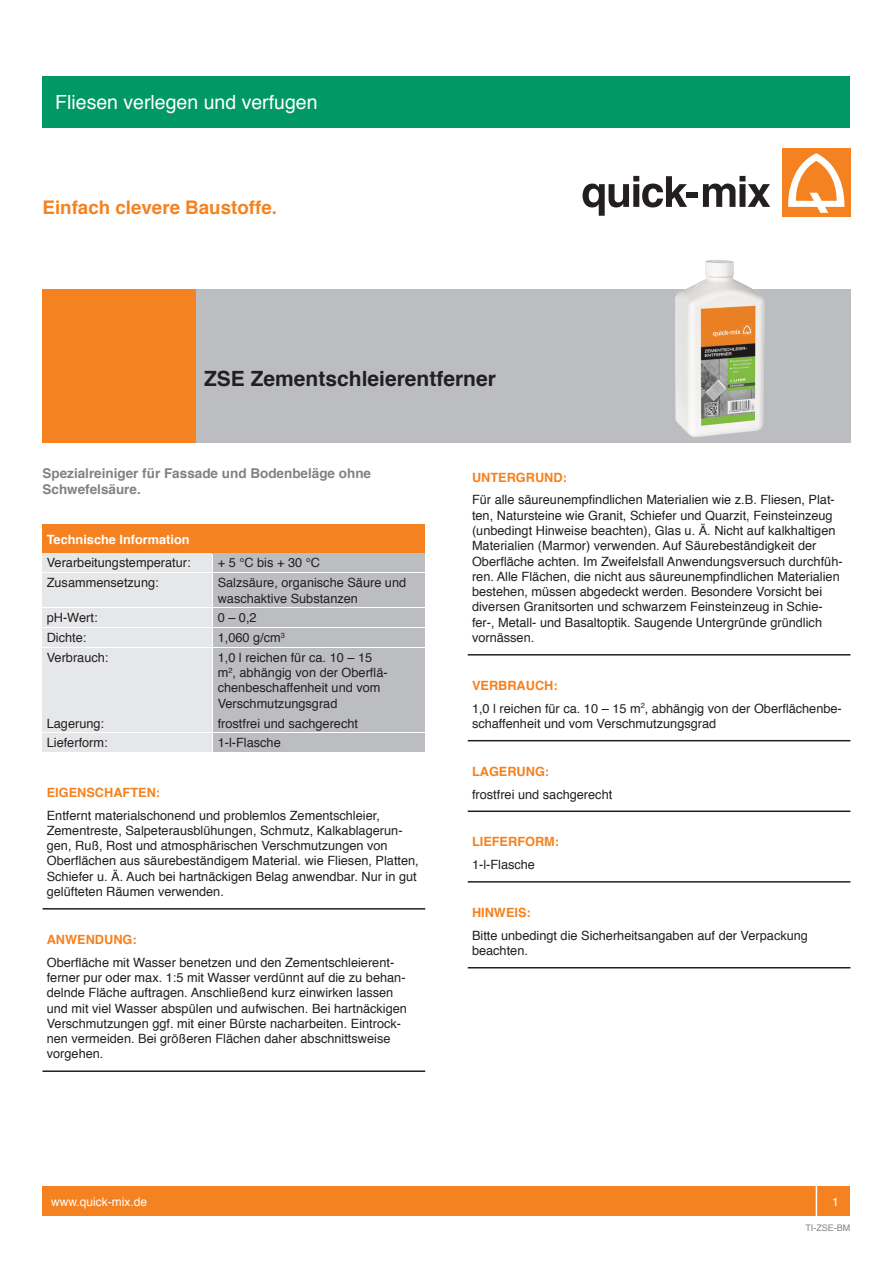
<style>
.page{position:relative;width:893px;height:1263px;background:#fff}
.page>*{position:absolute;margin:0;border:0;box-sizing:border-box;transform-origin:0 0}
.t1{font:700 21px "Helvetica";color:#231f20}
.t2{font:19.5px "Helvetica";color:#fff}
.t3{font:700 18.75px "Helvetica";color:#f58220}
.t4{font:700 13.5px/16.2px "Helvetica";color:#808285}
.t5{font:12.75px/15.3px "Helvetica";color:#231f20}
.t6{font:700 12.75px "Helvetica";color:#f58220}
.t7{font:700 12.75px "Helvetica";color:#fff}
.t8{font:12px "Helvetica";color:#fff}
.t9{font:9px "Helvetica";color:#808285}
</style>
<div class="page">
<div style="left:43px;top:77px;width:807px;height:51px;background:#009864"></div>
<svg style="left:583px;top:176px;width:104px;height:40px"></svg>
<div style="left:686px;top:192px;width:12px;height:6px;background:#231f20"></div>
<svg style="left:703px;top:176px;width:67px;height:31px"></svg>
<div style="left:782px;top:149px;width:68px;height:68px;background:#f58220"></div>
<svg style="left:788px;top:153px;width:57px;height:60px"></svg>
<div style="left:43px;top:1186px;width:807px;height:30px;background:#f58220"></div>
<div style="left:816px;top:1181px;width:39px;height:40px;border:2px solid #fff"></div>
<div style="left:191px;top:289px;width:659px;height:153px;background:#bcbdc0"></div>
<div style="left:43px;top:289px;width:153px;height:153px;background:#f58220"></div>
<img style="left:675px;top:260px;width:90px;height:177px">
<div style="left:43px;top:524px;width:382px;height:30px;background:#f58220"></div>
<div style="left:43px;top:554px;width:169px;height:18px;background:#e6e7e9"></div>
<div style="left:213px;top:554px;width:212px;height:18px;background:#bcbdc0"></div>
<div style="left:43px;top:573px;width:169px;height:34px;background:#e6e7e9"></div>
<div style="left:213px;top:573px;width:212px;height:34px;background:#bcbdc0"></div>
<div style="left:43px;top:608px;width:169px;height:19px;background:#e6e7e9"></div>
<div style="left:213px;top:608px;width:212px;height:19px;background:#bcbdc0"></div>
<div style="left:43px;top:628px;width:169px;height:19px;background:#e6e7e9"></div>
<div style="left:213px;top:628px;width:212px;height:19px;background:#bcbdc0"></div>
<div style="left:43px;top:648px;width:169px;height:64px;background:#e6e7e9"></div>
<div style="left:213px;top:648px;width:212px;height:64px;background:#bcbdc0"></div>
<div style="left:43px;top:714px;width:169px;height:18px;background:#e6e7e9"></div>
<div style="left:213px;top:714px;width:212px;height:18px;background:#bcbdc0"></div>
<div style="left:43px;top:733px;width:169px;height:19px;background:#e6e7e9"></div>
<div style="left:213px;top:733px;width:212px;height:19px;background:#bcbdc0"></div>
<hr style="left:43px;top:908px;width:382px;height:1px;background:#231f20">
<hr style="left:43px;top:1070px;width:382px;height:2px;background:#231f20">
<hr style="left:468px;top:654px;width:382px;height:1px;background:#231f20">
<hr style="left:468px;top:740px;width:382px;height:1px;background:#231f20">
<hr style="left:468px;top:810px;width:382px;height:2px;background:#231f20">
<hr style="left:468px;top:881px;width:382px;height:2px;background:#231f20">
<hr style="left:468px;top:967px;width:382px;height:1px;background:#231f20">
<p class="t2" style="left:55px;top:87px;width:264px">Fliesen verlegen und verfugen</p>
<p class="t3" style="left:43px;top:192px;width:236px">Einfach clevere Baustoffe.</p>
<p class="t1" style="left:204px;top:361px;width:293px">ZSE Zementschleierentferner</p>
<p class="t4" style="left:43px;top:465px;width:330px">Spezialreiniger für Fassade und Bodenbeläge ohne<br>Schwefelsäure.</p>
<p class="t7" style="left:47px;top:529px;width:144px">Technische Information</p>
<p class="t5" style="left:47px;top:556px;width:145px">Verarbeitungstemperatur:</p>
<p class="t5" style="left:218px;top:556px;width:104px">+ 5 °C bis + 30 °C</p>
<p class="t5" style="left:47px;top:575px;width:113px">Zusammensetzung:</p>
<p class="t5" style="left:218px;top:575px;width:190px">Salzsäure, organische Säure und waschaktive Substanzen</p>
<p class="t5" style="left:47px;top:610px;width:52px">pH-Wert:</p>
<p class="t5" style="left:218px;top:610px;width:40px">0 – 0,2</p>
<p class="t5" style="left:47px;top:630px;width:41px">Dichte:</p>
<p class="t5" style="left:218px;top:630px;width:69px">1,060 g/cm<sup>3</sup></p>
<p class="t5" style="left:47px;top:650px;width:63px">Verbrauch:</p>
<p class="t5" style="left:218px;top:650px;width:171px">1,0 l reichen für ca. 10 – 15 m<sup>2</sup>, abhängig von der Oberflä&shy;chenbeschaffenheit und vom<br>Verschmutzungsgrad</p>
<p class="t5" style="left:47px;top:716px;width:59px">Lagerung:</p>
<p class="t5" style="left:218px;top:716px;width:142px">frostfrei und sachgerecht</p>
<p class="t5" style="left:47px;top:735px;width:62px">Lieferform:</p>
<p class="t5" style="left:218px;top:735px;width:65px">1-l-Flasche</p>
<p class="t6" style="left:47px;top:782px;width:115px">EIGENSCHAFTEN:</p>
<p class="t5" style="left:47px;top:808px;width:374px">Entfernt materialschonend und problemlos Zementschleier, Zementreste, Salpeterausblühungen, Schmutz, Kalkablagerun&shy;gen, Ruß, Rost und atmosphärischen Verschmutzungen von Oberflächen aus säurebeständigem Material. wie Fliesen, Platten, Schiefer u. Ä. Auch bei hartnäckigen Belag anwendbar. Nur in gut gelüfteten Räumen verwenden.</p>
<p class="t6" style="left:47px;top:929px;width:91px">ANWENDUNG:</p>
<p class="t5" style="left:47px;top:955px;width:362px">Oberfläche mit Wasser benetzen und den Zementschleierent&shy;ferner pur oder max. 1:5 mit Wasser verdünnt auf die zu behan&shy;delnde Fläche auftragen. Anschließend kurz einwirken lassen und mit viel Wasser abspülen und aufwischen. Bei hartnäckigen Verschmutzungen ggf. mit einer Bürste nacharbeiten. Eintrock&shy;nen vermeiden. Bei größeren Flächen daher abschnittsweise vorgehen.</p>
<p class="t6" style="left:472px;top:467px;width:96px">UNTERGRUND:</p>
<p class="t5" style="left:472px;top:493px;width:372px">Für alle säureunempfindlichen Materialien wie z.B. Fliesen, Plat&shy;ten, Natursteine wie Granit, Schiefer und Quarzit, Feinsteinzeug (unbedingt Hinweise beachten), Glas u. Ä. Nicht auf kalkhaltigen Materialien (Marmor) verwenden. Auf Säurebeständigkeit der Oberfläche achten. Im Zweifelsfall Anwendungsversuch durchfüh&shy;ren. Alle Flächen, die nicht aus säureunempfindlichen Materialien bestehen, müssen abgedeckt werden. Besondere Vorsicht bei diversen Granitsorten und schwarzem Feinsteinzeug in Schie&shy;fer-, Metall- und Basaltoptik. Saugende Untergründe gründlich vornässen.</p>
<p class="t6" style="left:472px;top:675px;width:87px">VERBRAUCH:</p>
<p class="t5" style="left:472px;top:701px;width:371px">1,0 l reichen für ca. 10 – 15 m<sup>2</sup>, abhängig von der Oberflächenbe&shy;schaffenheit und vom Verschmutzungsgrad</p>
<p class="t6" style="left:472px;top:761px;width:79px">LAGERUNG:</p>
<p class="t5" style="left:472px;top:787px;width:142px">frostfrei und sachgerecht</p>
<p class="t6" style="left:472px;top:831px;width:89px">LIEFERFORM:</p>
<p class="t5" style="left:472px;top:857px;width:65px">1-l-Flasche</p>
<p class="t6" style="left:472px;top:902px;width:60px">HINWEIS:</p>
<p class="t5" style="left:472px;top:928px;width:337px">Bitte unbedingt die Sicherheitsangaben auf der Verpackung beachten.</p>
<p class="t8" style="left:51px;top:1192px;width:98px">www.quick-mix.de</p>
<p class="t8" style="left:832px;top:1192px;width:8px">1</p>
<p class="t9" style="left:805px;top:1221px;width:46px">TI-ZSE-BM</p>
</div>
